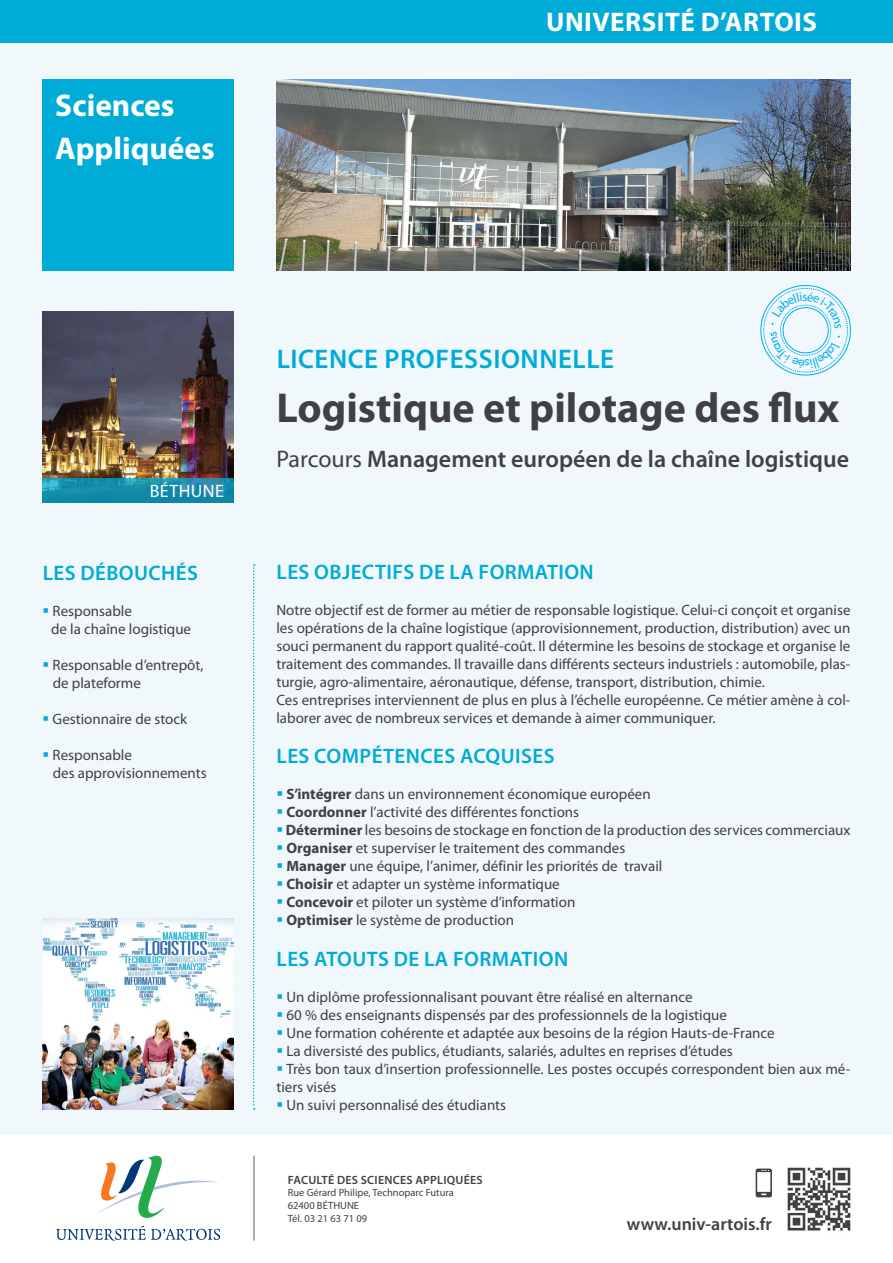
<style>
.page{position:relative;width:893px;height:1263px;background:#f0f8fb}
.page>*{position:absolute;margin:0;border:0;box-sizing:border-box;transform-origin:0 0}
.t1{font:700 42px "Myriad Pro";color:#414042}
.t2{font:700 31.5px "Myriad Pro";color:#fff}
.t3{font:600 27px "Myriad Pro";letter-spacing:.02em;color:#00abd7}
.t4{font:700 27px "Myriad Pro";letter-spacing:.02em;color:#fff}
.t5{font:600 24px "Myriad Pro";color:#414042}
.t6{font:600 21px "Myriad Pro";letter-spacing:.02em;color:#00abd7}
.t7{font:600 18px "Myriad Pro";color:#414042}
.t8{font:18px "Myriad Pro";letter-spacing:.02em;color:#fff}
.t9{font:15px/18px "Myriad Pro";color:#414042}
.t10{font:600 12px "Myriad Pro";letter-spacing:.02em;color:#414042}
.t11{font:10.5px "Myriad Pro";color:#414042}
.s1{color:#00abd7}
.s2{font-weight:400}
.s3{font-weight:700}
</style>
<div class="page">
<div style="left:0;top:1135px;width:893px;height:128px;background:#fff"></div>
<svg style="left:56px;top:1226px;width:164px;height:15px"></svg>
<svg style="left:98px;top:1155px;width:120px;height:63px"></svg>
<img style="left:787px;top:1167px;width:64px;height:64px">
<svg style="left:756px;top:1168px;width:16px;height:29px"></svg>
<div style="left:43px;top:80px;width:191px;height:191px;background:#00abd7"></div>
<div style="left:0;top:0;width:893px;height:43px;background:#00abd7"></div>
<svg style="left:253px;top:564px;width:2px;height:545px"></svg>
<img style="left:43px;top:311px;width:191px;height:167px">
<svg style="left:43px;top:478px;width:191px;height:25px;background:#178dab"></svg>
<img style="left:43px;top:918px;width:191px;height:191px">
<hr style="left:254px;top:1155px;width:1px;height:86px;background:#58595b">
<img style="left:276px;top:80px;width:574px;height:191px">
<svg style="left:760px;top:285px;width:91px;height:91px"></svg>
<p class="t2" style="left:55px;top:85px;width:121px">Sciences</p>
<p class="t2" style="left:55px;top:128px;width:161px">Appliquées</p>
<p class="t4" style="left:546px;top:5px;width:272px">UNIVERSITÉ D’ARTOIS</p>
<p class="t8" style="left:150px;top:480px;width:76px">BÉTHUNE</p>
<p class="t6" style="left:43px;top:560px;width:157px">LES DÉBOUCHÉS</p>
<p class="t9" style="left:43px;top:602px;width:91px"><span class="s1">▪</span> Responsable</p>
<p class="t9" style="left:51px;top:620px;width:142px">de la chaîne logistique</p>
<p class="t9" style="left:43px;top:656px;width:162px"><span class="s1">▪</span> Responsable d’entrepôt,</p>
<p class="t9" style="left:53px;top:674px;width:90px">de plateforme</p>
<p class="t9" style="left:43px;top:710px;width:146px"><span class="s1">▪</span> Gestionnaire de stock</p>
<p class="t9" style="left:43px;top:746px;width:91px"><span class="s1">▪</span> Responsable</p>
<p class="t9" style="left:53px;top:764px;width:156px">des approvisionnements</p>
<p class="t3" style="left:277px;top:342px;width:339px">LICENCE PROFESSIONNELLE</p>
<p class="t1" style="left:276px;top:380px;width:565px">Logistique et pilotage des flux</p>
<p class="t5" style="left:276px;top:444px;width:574px"><span class="s2">Parcours</span> Management européen de la chaîne logistique</p>
<p class="t6" style="left:277px;top:559px;width:319px">LES OBJECTIFS DE LA FORMATION</p>
<p class="t9" style="left:276px;top:601px;width:576px;text-align:justify">Notre objectif est de former au métier de responsable logistique. Celui-ci conçoit et organise les opérations de la chaîne logistique (approvisionnement, production, distribution) avec un souci permanent du rapport qualité-coût. Il détermine les besoins de stockage et organise le traitement des commandes. Il travaille dans différents secteurs industriels : automobile, plas&shy;turgie, agro-alimentaire, aéronautique, défense, transport, distribution, chimie.</p>
<p class="t9" style="left:276px;top:691px;width:576px">Ces entreprises interviennent de plus en plus à l’échelle européenne. Ce métier amène à col&shy;laborer avec de nombreux services et demande à aimer communiquer.</p>
<p class="t6" style="left:277px;top:743px;width:280px">LES COMPÉTENCES ACQUISES</p>
<p class="t9" style="left:276px;top:785px;width:376px"><span class="s1">▪</span> <span class="s3">S’intégrer</span> dans un environnement économique européen</p>
<p class="t9" style="left:276px;top:803px;width:304px"><span class="s1">▪</span> <span class="s3">Coordonner</span> l’activité des différentes fonctions</p>
<p class="t9" style="left:276px;top:821px;width:576px"><span class="s1">▪</span> <span class="s3">Déterminer</span> les besoins de stockage en fonction de la production des services commerciaux</p>
<p class="t9" style="left:276px;top:839px;width:350px"><span class="s1">▪</span> <span class="s3">Organiser</span> et superviser le traitement des commandes</p>
<p class="t9" style="left:276px;top:857px;width:387px"><span class="s1">▪</span> <span class="s3">Manager</span> une équipe, l’animer, définir les priorités de travail</p>
<p class="t9" style="left:276px;top:875px;width:285px"><span class="s1">▪</span> <span class="s3">Choisir</span> et adapter un système informatique</p>
<p class="t9" style="left:276px;top:893px;width:300px"><span class="s1">▪</span> <span class="s3">Concevoir</span> et piloter un système d’information</p>
<p class="t9" style="left:276px;top:911px;width:239px"><span class="s1">▪</span> <span class="s3">Optimiser</span> le système de production</p>
<p class="t6" style="left:277px;top:945px;width:293px">LES ATOUTS DE LA FORMATION</p>
<p class="t9" style="left:276px;top:987px;width:418px"><span class="s1">▪</span> Un diplôme professionnalisant pouvant être réalisé en alternance</p>
<p class="t9" style="left:276px;top:1005px;width:452px"><span class="s1">▪</span> 60 % des enseignants dispensés par des professionnels de la logistique</p>
<p class="t9" style="left:276px;top:1023px;width:500px"><span class="s1">▪</span> Une formation cohérente et adaptée aux besoins de la région Hauts-de-France</p>
<p class="t9" style="left:276px;top:1041px;width:458px"><span class="s1">▪</span> La diversisté des publics, étudiants, salariés, adultes en reprises d’études</p>
<p class="t9" style="left:276px;top:1059px;width:576px"><span class="s1">▪</span> Très bon taux d’insertion professionnelle. Les postes occupés correspondent bien aux mé&shy;tiers visés</p>
<p class="t9" style="left:276px;top:1095px;width:231px"><span class="s1">▪</span> Un suivi personnalisé des étudiants</p>
<p class="t10" style="left:288px;top:1172px;width:196px">FACULTÉ DES SCIENCES APPLIQUÉES</p>
<p class="t11" style="left:288px;top:1186px;width:168px">Rue Gérard Philipe, Technoparc Futura</p>
<p class="t11" style="left:288px;top:1199px;width:73px">62400 BÉTHUNE</p>
<p class="t11" style="left:288px;top:1211px;width:81px">Tél. 03 21 63 71 09</p>
<p class="t7" style="left:627px;top:1212px;width:146px">www.univ-artois.fr</p>
</div>
